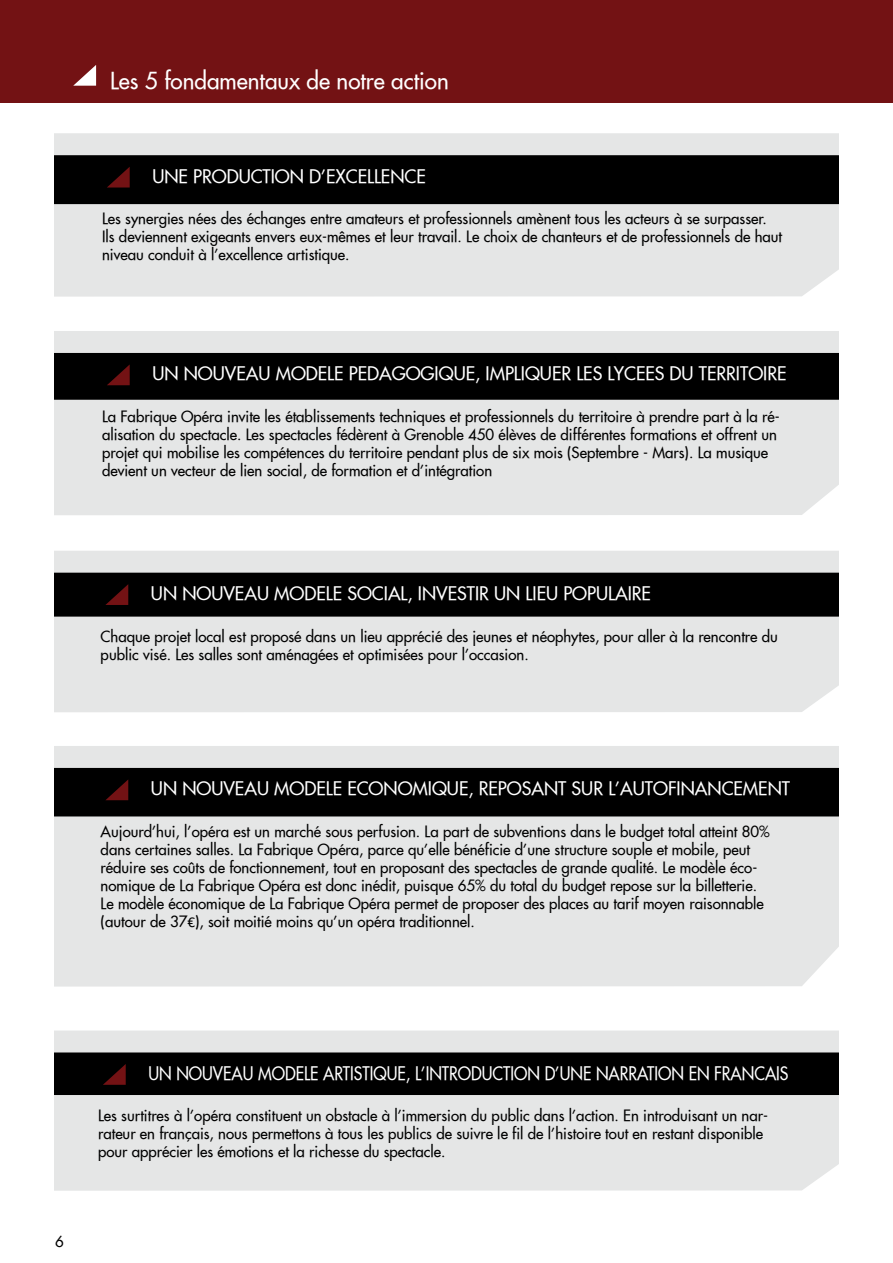
<style>
.page{position:relative;width:893px;height:1263px;background:#fff}
.page>*{position:absolute;margin:0;border:0;box-sizing:border-box;transform-origin:0 0}
.t1{font:22.5px "Futura Extended";color:#fff}
.t2{font:18px "Futura Extended";color:#fff}
.t3{font:18px "Futura Extended";color:#fff;scale:.89 1}
.t4{font:15px/18px "Futura Extended";color:#000}
.s1{font-family:"Calibri"}
</style>
<div class="page">
<div style="left:0;top:0;width:893px;height:102px;background:#731214"></div>
<svg style="left:73px;top:65px;width:23px;height:21px"></svg>
<div style="left:54px;top:133px;width:785px;height:164px;background:#e5e6e6"></div>
<div style="left:54px;top:331px;width:785px;height:184px;background:#e5e6e6"></div>
<div style="left:54px;top:551px;width:785px;height:161px;background:#e5e6e6"></div>
<div style="left:54px;top:1030px;width:785px;height:161px;background:#e5e6e6"></div>
<div style="left:54px;top:746px;width:785px;height:240px;background:#e5e6e6"></div>
<div style="left:55px;top:156px;width:783px;height:47px;background:#000"></div>
<div style="left:54px;top:155px;width:785px;height:49px;border:2px solid #000"></div>
<div style="left:55px;top:354px;width:783px;height:45px;background:#000"></div>
<div style="left:54px;top:353px;width:785px;height:47px;border:2px solid #000"></div>
<div style="left:55px;top:573px;width:783px;height:43px;background:#000"></div>
<div style="left:54px;top:573px;width:785px;height:44px;border:2px solid #000"></div>
<div style="left:55px;top:1053px;width:783px;height:41px;background:#000"></div>
<div style="left:54px;top:1052px;width:785px;height:43px;border:2px solid #000"></div>
<div style="left:55px;top:769px;width:783px;height:47px;background:#000"></div>
<div style="left:54px;top:768px;width:785px;height:48px;border:2px solid #000"></div>
<svg style="left:107px;top:167px;width:23px;height:21px"></svg>
<svg style="left:107px;top:364px;width:23px;height:21px"></svg>
<svg style="left:105px;top:584px;width:23px;height:21px"></svg>
<svg style="left:103px;top:1064px;width:23px;height:21px"></svg>
<svg style="left:106px;top:780px;width:22px;height:20px"></svg>
<h1 class="t1" style="left:110px;top:66px;width:340px">Les 5 fondamentaux de notre action</h1>
<p class="t2" style="left:152px;top:164px;width:275px">UNE PRODUCTION D’EXCELLENCE</p>
<p class="t4" style="left:102px;top:209px;width:682px">Les synergies nées des échanges entre amateurs et professionnels amènent tous les acteurs à se surpasser.<br>Ils deviennent exigeants envers eux-mêmes et leur travail. Le choix de chanteurs et de professionnels de haut niveau conduit à l’excellence artistique.</p>
<p class="t2" style="left:152px;top:362px;width:636px">UN NOUVEAU MODELE PEDAGOGIQUE, IMPLIQUER LES LYCEES DU TERRITOIRE</p>
<p class="t4" style="left:102px;top:407px;width:679px">La Fabrique Opéra invite les établissements techniques et professionnels du territoire à prendre part à la ré&shy;alisation du spectacle. Les spectacles fédèrent à Grenoble 450 élèves de différentes formations et offrent un projet qui mobilise les compétences du territoire pendant plus de six mois (Septembre - Mars). La musique devient un vecteur de lien social, de formation et d’intégration</p>
<p class="t2" style="left:151px;top:582px;width:502px">UN NOUVEAU MODELE SOCIAL, INVESTIR UN LIEU POPULAIRE</p>
<p class="t4" style="left:101px;top:627px;width:679px">Chaque projet local est proposé dans un lieu apprécié des jeunes et néophytes, pour aller à la rencontre du public visé. Les salles sont aménagées et optimisées pour l’occasion.</p>
<p class="t2" style="left:151px;top:777px;width:640px">UN NOUVEAU MODELE ECONOMIQUE, REPOSANT SUR L’AUTOFINANCEMENT</p>
<p class="t4" style="left:101px;top:822px;width:671px">Aujourd’hui, l’opéra est un marché sous perfusion. La part de subventions dans le budget total atteint 80% dans certaines salles. La Fabrique Opéra, parce qu’elle bénéficie d’une structure souple et mobile, peut réduire ses coûts de fonctionnement, tout en proposant des spectacles de grande qualité. Le modèle éco&shy;nomique de La Fabrique Opéra est donc inédit, puisque 65% du total du budget repose sur la billetterie.<br>Le modèle économique de La Fabrique Opéra permet de proposer des places au tarif moyen raisonnable (autour de 37<span class="s1">€</span>), soit moitié moins qu’un opéra traditionnel.</p>
<p class="t4" style="left:55px;top:1232px;width:10px">6</p>
<p class="t3" style="left:148px;top:1061px;width:721px">UN NOUVEAU MODELE ARTISTIQUE, L’INTRODUCTION D’UNE NARRATION EN FRANCAIS</p>
<p class="t4" style="left:98px;top:1107px;width:671px">Les surtitres à l’opéra constituent un obstacle à l’immersion du public dans l’action. En introduisant un nar&shy;rateur en français, nous permettons à tous les publics de suivre le fil de l’histoire tout en restant disponible pour apprécier les émotions et la richesse du spectacle.</p>
</div>
